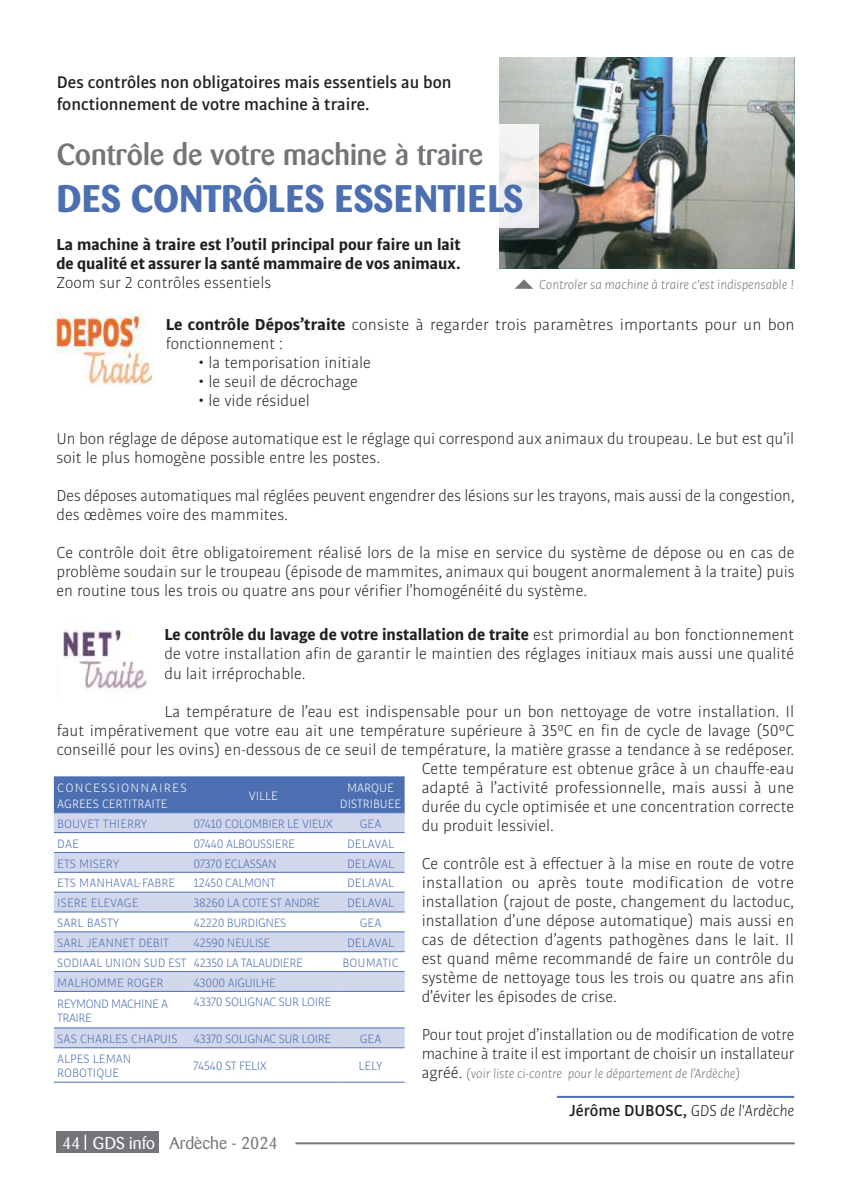
<style>
.page{position:relative;width:851px;height:1191px;background:#fff}
.page>*{position:absolute;margin:0;border:0;box-sizing:border-box;transform-origin:0 0}
.t1{font:700 38px "Barmeno";letter-spacing:.02em;color:#4c6fb1}
.t2{font:500 30px "Barmeno";color:#737579}
.t3{font:500 18px/21.6px "Bulo";color:#231f20}
.t4{font:300 17px/19px "Bulo";color:#231f20}
.t5{font:700 17px/19px "Bulo";color:#231f20}
.t6{font:italic 300 17px "Bulo";color:#231f20}
.t7{font:17px "Barmeno";color:#737579}
.t8{font:italic 300 14px "Bulo";color:#737579}
.t9{font:300 13px/14px "Bulo";letter-spacing:-.03em;color:#4c6fb1}
.t10{font:300 13px/14px "Bulo";color:#4c6fb1}
.t11{font:300 13px "Bulo";letter-spacing:-.01em;color:#4c6fb1}
.t12{font:300 13px/15.6px "Bulo";letter-spacing:.045em;color:#fff}
.t13{font:300 13px/15.6px "Bulo";color:#fff;text-align:center}
.s1{font-weight:700}
.s2{font-style:normal;font-size:17px;color:#231f20}
.s3{color:#fff}
.s4{font-weight:500;font-style:normal}
</style>
<div class="page">
<div style="left:56px;top:1131px;width:103px;height:22px;background:#737579"></div>
<svg style="left:85px;top:1134px;width:1px;height:16px"></svg>
<hr style="left:295px;top:1142px;width:499px;height:2px;background:#737579">
<svg style="left:514px;top:279px;width:19px;height:10px"></svg>
<img style="left:500px;top:58px;width:294px;height:210px">
<div style="left:460px;top:124px;width:78px;height:103px;background:linear-gradient(to right,#fff,#eceaea)"></div>
<img style="left:53px;top:307px;width:100px;height:79px">
<img style="left:59px;top:629px;width:88px;height:63px">
<div style="left:54px;top:777px;width:350px;height:35px;background:#4c6fb1"></div>
<svg style="left:54px;top:813px;width:350px;height:234px;fill:#d3d7eb"></svg>
<hr style="left:54px;top:776px;width:136px;height:1px;background:#4c6fb1">
<hr style="left:190px;top:776px;width:146px;height:1px;background:#4c6fb1">
<hr style="left:336px;top:776px;width:68px;height:1px;background:#4c6fb1">
<hr style="left:54px;top:812px;width:136px;height:1px;background:#4c6fb1">
<hr style="left:190px;top:812px;width:146px;height:1px;background:#4c6fb1">
<hr style="left:336px;top:812px;width:68px;height:1px;background:#4c6fb1">
<hr style="left:54px;top:832px;width:136px;height:1px;background:#4c6fb1">
<hr style="left:190px;top:832px;width:146px;height:1px;background:#4c6fb1">
<hr style="left:336px;top:832px;width:68px;height:1px;background:#4c6fb1">
<hr style="left:54px;top:852px;width:136px;height:1px;background:#4c6fb1">
<hr style="left:190px;top:852px;width:146px;height:1px;background:#4c6fb1">
<hr style="left:336px;top:852px;width:68px;height:1px;background:#4c6fb1">
<hr style="left:54px;top:872px;width:136px;height:1px;background:#4c6fb1">
<hr style="left:190px;top:872px;width:146px;height:1px;background:#4c6fb1">
<hr style="left:336px;top:872px;width:68px;height:1px;background:#4c6fb1">
<hr style="left:54px;top:891px;width:136px;height:1px;background:#4c6fb1">
<hr style="left:190px;top:891px;width:146px;height:1px;background:#4c6fb1">
<hr style="left:336px;top:891px;width:68px;height:1px;background:#4c6fb1">
<hr style="left:54px;top:911px;width:136px;height:1px;background:#4c6fb1">
<hr style="left:190px;top:911px;width:146px;height:1px;background:#4c6fb1">
<hr style="left:336px;top:911px;width:68px;height:1px;background:#4c6fb1">
<hr style="left:54px;top:931px;width:136px;height:1px;background:#4c6fb1">
<hr style="left:190px;top:931px;width:146px;height:1px;background:#4c6fb1">
<hr style="left:336px;top:931px;width:68px;height:1px;background:#4c6fb1">
<hr style="left:54px;top:951px;width:136px;height:1px;background:#4c6fb1">
<hr style="left:190px;top:951px;width:146px;height:1px;background:#4c6fb1">
<hr style="left:336px;top:951px;width:68px;height:1px;background:#4c6fb1">
<hr style="left:54px;top:971px;width:136px;height:1px;background:#4c6fb1">
<hr style="left:190px;top:971px;width:146px;height:1px;background:#4c6fb1">
<hr style="left:336px;top:971px;width:68px;height:1px;background:#4c6fb1">
<hr style="left:54px;top:991px;width:136px;height:1px;background:#4c6fb1">
<hr style="left:190px;top:991px;width:146px;height:1px;background:#4c6fb1">
<hr style="left:336px;top:991px;width:68px;height:1px;background:#4c6fb1">
<hr style="left:54px;top:1027px;width:136px;height:1px;background:#4c6fb1">
<hr style="left:190px;top:1027px;width:146px;height:1px;background:#4c6fb1">
<hr style="left:336px;top:1027px;width:68px;height:1px;background:#4c6fb1">
<hr style="left:54px;top:1047px;width:136px;height:1px;background:#4c6fb1">
<hr style="left:190px;top:1047px;width:146px;height:1px;background:#4c6fb1">
<hr style="left:336px;top:1047px;width:68px;height:1px;background:#4c6fb1">
<hr style="left:54px;top:1081px;width:136px;height:1px;background:#4c6fb1">
<hr style="left:190px;top:1081px;width:146px;height:1px;background:#4c6fb1">
<hr style="left:336px;top:1081px;width:68px;height:1px;background:#4c6fb1">
<hr style="left:557px;top:1095px;width:237px;height:2px;background:#4c6fb1">
<p class="t3" style="left:57px;top:71px;width:396px">Des contrôles non obligatoires mais essentiels au bon fonctionnement de votre machine à traire.</p>
<h2 class="t2" style="left:57px;top:137px;width:428px">Contrôle de votre machine à traire</h2>
<h1 class="t1" style="left:57px;top:176px;width:468px">DES CONTRÔLES ESSENTIELS</h1>
<p class="t5" style="left:56px;top:234px;width:406px">La machine à traire est l’outil principal pour faire un lait de qualité et assurer la santé mammaire de vos animaux.</p>
<p class="t4" style="left:56px;top:272px;width:216px">Zoom sur 2 contrôles essentiels</p>
<p class="t8" style="left:539px;top:276px;width:256px">Controler sa machine à traire c'est indispensable !</p>
<p class="t4" style="left:166px;top:315px;width:630px"><span class="s1">Le contrôle Dépos’traite</span> consiste à regarder trois paramètres importants pour un bon fonctionnement :</p>
<p class="t4" style="left:198px;top:353px;width:174px">• la temporisation initiale</p>
<p class="t4" style="left:198px;top:372px;width:161px">• le seuil de décrochage</p>
<p class="t4" style="left:198px;top:391px;width:113px">• le vide résiduel</p>
<p class="t4" style="left:56px;top:429px;width:739px">Un bon réglage de dépose automatique est le réglage qui correspond aux animaux du troupeau. Le but est qu’il soit le plus homogène possible entre les postes.</p>
<p class="t4" style="left:56px;top:486px;width:739px">Des déposes automatiques mal réglées peuvent engendrer des lésions sur les trayons, mais aussi de la congestion, des œdèmes voire des mammites.</p>
<p class="t4" style="left:56px;top:543px;width:739px;text-align:justify">Ce contrôle doit être obligatoirement réalisé lors de la mise en service du système de dépose ou en cas de problème soudain sur le troupeau (épisode de mammites, animaux qui bougent anormalement à la traite) puis en routine tous les trois ou quatre ans pour vérifier l’homogénéité du système.</p>
<p class="t4" style="left:164px;top:625px;width:631px;text-align:justify"><span class="s1">Le contrôle du lavage de votre installation de traite</span> est primordial au bon fonctionnement de votre installation afin de garantir le maintien des réglages initiaux mais aussi une qualité du lait irréprochable.</p>
<p class="t4" style="left:164px;top:701px;width:631px">La température de l’eau est indispensable pour un bon nettoyage de votre installation. Il</p>
<p class="t4" style="left:57px;top:720px;width:739px">faut impérativement que votre eau ait une température supérieure à 35°C en fin de cycle de lavage (50°C</p>
<p class="t4" style="left:57px;top:739px;width:739px">conseillé pour les ovins) en-dessous de ce seuil de température, la matière grasse a tendance à se redéposer.</p>
<p class="t4" style="left:421px;top:758px;width:374px">Cette température est obtenue grâce à un chauffe-eau</p>
<p class="t4" style="left:421px;top:777px;width:374px">adapté à l’activité professionnelle, mais aussi à une</p>
<p class="t4" style="left:421px;top:796px;width:374px">durée du cycle optimisée et une concentration correcte</p>
<p class="t4" style="left:421px;top:815px;width:134px">du produit lessiviel.</p>
<p class="t4" style="left:421px;top:853px;width:374px;text-align:justify">Ce contrôle est à effectuer à la mise en route de votre installation ou après toute modification de votre installation (rajout de poste, changement du lactoduc, installation d’une dépose automatique) mais aussi en cas de détection d’agents pathogènes dans le lait. Il est quand même recommandé de faire un contrôle du système de nettoyage tous les trois ou quatre ans afin d’éviter les épisodes de crise.</p>
<p class="t4" style="left:421px;top:1024px;width:374px">Pour tout projet d’installation ou de modification de votre machine à traite il est important de choisir un installateur</p>
<p class="t8" style="left:421px;top:1064px;width:319px"><span class="s2">agréé.</span> (voir liste ci-contre pour le département de l’Ardèche)</p>
<p class="t12" style="left:57px;top:780px;width:131px">CONCESSIONNAIRES<br>AGREES CERTITRAITE</p>
<p class="t13" style="left:249px;top:787px;width:31px">VILLE</p>
<p class="t13" style="left:340px;top:780px;width:63px">MARQUE<br>DISTRIBUEE</p>
<p class="t10" style="left:57px;top:816px;width:92px">BOUVET THIERRY</p>
<p class="t9" style="left:193px;top:816px;width:141px">07410 COLOMBIER LE VIEUX</p>
<p class="t9" style="left:360px;top:816px;width:23px">GEA</p>
<p class="t9" style="left:57px;top:836px;width:23px">DAE</p>
<p class="t9" style="left:193px;top:836px;width:103px">07440 ALBOUSSIERE</p>
<p class="t10" style="left:347px;top:836px;width:49px">DELAVAL</p>
<p class="t10" style="left:57px;top:856px;width:63px">ETS MISERY</p>
<p class="t9" style="left:193px;top:856px;width:85px">07370 ECLASSAN</p>
<p class="t10" style="left:347px;top:856px;width:49px">DELAVAL</p>
<p class="t10" style="left:57px;top:876px;width:119px">ETS MANHAVAL-FABRE</p>
<p class="t9" style="left:193px;top:876px;width:83px">12450 CALMONT</p>
<p class="t10" style="left:347px;top:876px;width:49px">DELAVAL</p>
<p class="t10" style="left:57px;top:895px;width:83px">ISERE ELEVAGE</p>
<p class="t9" style="left:193px;top:895px;width:128px">38260 LA COTE ST ANDRE</p>
<p class="t10" style="left:347px;top:895px;width:49px">DELAVAL</p>
<p class="t10" style="left:57px;top:915px;width:64px">SARL BASTY</p>
<p class="t9" style="left:193px;top:915px;width:94px">42220 BURDIGNES</p>
<p class="t9" style="left:360px;top:915px;width:23px">GEA</p>
<p class="t10" style="left:57px;top:935px;width:113px">SARL JEANNET DEBIT</p>
<p class="t9" style="left:193px;top:935px;width:78px">42590 NEULISE</p>
<p class="t10" style="left:347px;top:935px;width:49px">DELAVAL</p>
<p class="t11" style="left:57px;top:954px;width:247px">SODIAAL UNION SUD EST 42350 LA TALAUDIERE</p>
<p class="t10" style="left:342px;top:955px;width:57px">BOUMATIC</p>
<p class="t10" style="left:57px;top:975px;width:108px">MALHOMME ROGER</p>
<p class="t9" style="left:193px;top:975px;width:84px">43000 AIGUILHE</p>
<p class="t9" style="left:57px;top:996px;width:112px">REYMOND MACHINE A<br>TRAIRE</p>
<p class="t9" style="left:193px;top:994px;width:139px">43370 SOLIGNAC SUR LOIRE</p>
<p class="t9" style="left:57px;top:1031px;width:275px">SAS CHARLES CHAPUIS 43370 SOLIGNAC SUR LOIRE</p>
<p class="t9" style="left:360px;top:1031px;width:23px">GEA</p>
<p class="t10" style="left:57px;top:1051px;width:76px">ALPES LEMAN<br>ROBOTIQUE</p>
<p class="t9" style="left:193px;top:1058px;width:75px">74540 ST FELIX</p>
<p class="t9" style="left:358px;top:1058px;width:26px">LELY</p>
<p class="t7" style="left:62px;top:1133px;width:217px"><span class="s3">44 GDS info</span> Ardèche - 2024</p>
<p class="t6" style="left:569px;top:1100px;width:226px"><span class="s4">Jérôme DUBOSC,</span> GDS de l'Ardèche</p>
</div>
